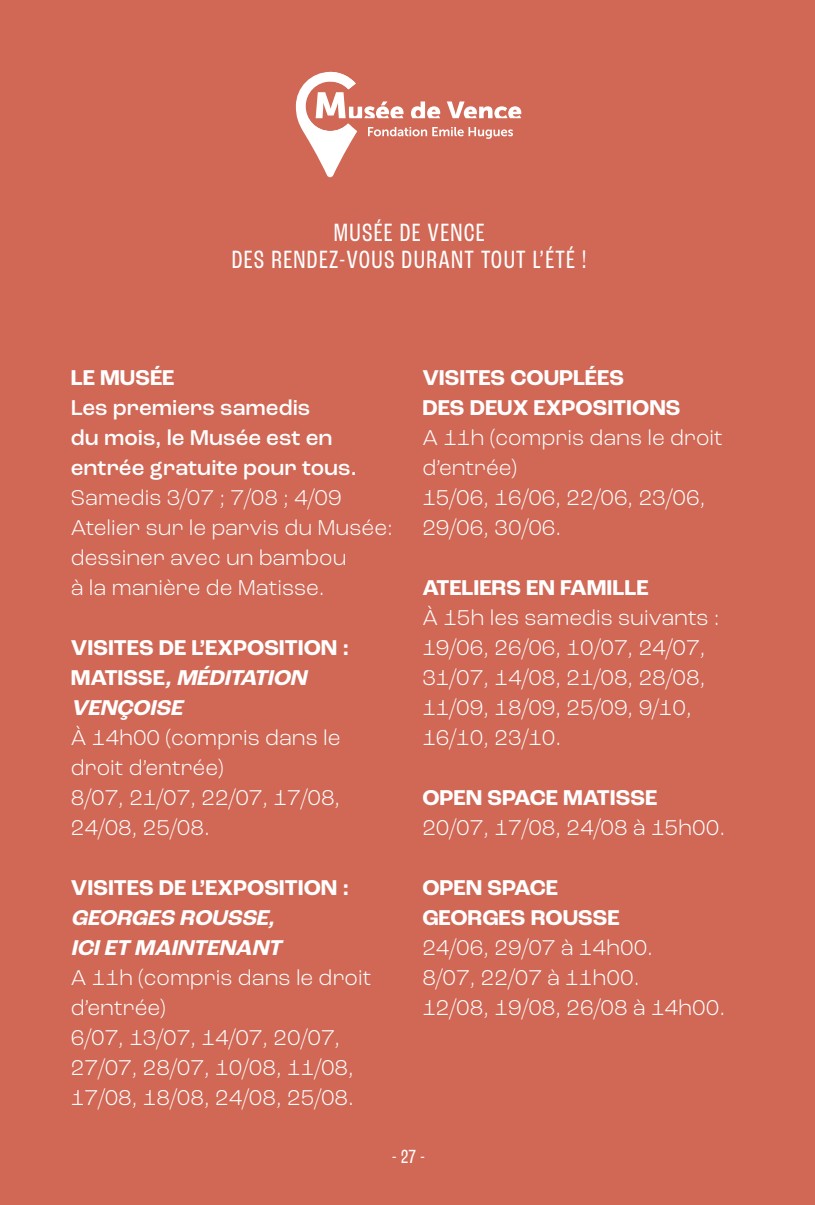
<style>
.page{position:relative;width:815px;height:1205px;background:#d16755}
.page>*{position:absolute;margin:0;border:0;box-sizing:border-box;transform-origin:0 0}
.t1{font:condensed 26.25px/26.2px "Roc Grotesk";letter-spacing:.05em;color:#fff;text-align:center}
.t2{font:300 22.5px/30px "Roc Grotesk";color:#fff}
.t3{font:700 22.5px/30px "Roc Grotesk";color:#fff}
.t4{font:500 22.5px/30px "Roc Grotesk";color:#fff}
.t5{font:italic 700 22.5px/30px "Roc Grotesk";color:#fff}
.t6{font:condensed 20px "Roc Grotesk";color:#fff}
.s1{font-style:italic}
</style>
<div class="page">
<svg style="left:296px;top:72px;width:225px;height:105px"></svg>
<p class="t1" style="left:232px;top:220px;width:356px">MUSÉE DE VENCE<br>DES RENDEZ-VOUS DURANT TOUT L’ÉTÉ !</p>
<p class="t3" style="left:71px;top:363px;width:105px">LE MUSÉE</p>
<p class="t4" style="left:71px;top:393px;width:287px">Les premiers samedis<br>du mois, le Musée est en entrée gratuite pour tous.</p>
<p class="t2" style="left:71px;top:482px;width:324px">Samedis 3/07 ; 7/08 ; 4/09<br>Atelier sur le parvis du Musée: dessiner avec un bambou<br>à la manière de Matisse.</p>
<p class="t3" style="left:71px;top:633px;width:279px">VISITES DE L’EXPOSITION :<br>M AT I S S E <span class="s1">,MÉDITATION<br>VENÇOISE</span></p>
<p class="t2" style="left:71px;top:723px;width:271px">À 14h00 (compris dans le droit d’entrée)<br>8/07, 21/07, 22/07, 17/08,<br>24/08, 25/08.</p>
<p class="t3" style="left:71px;top:873px;width:279px">VISITES DE L’EXPOSITION :</p>
<p class="t5" style="left:71px;top:903px;width:218px">GEORGES ROUSSE,<br>ICIET MAINTENANT</p>
<p class="t2" style="left:71px;top:963px;width:302px">A 11h (compris dans le droit d’entrée)<br>6/07, 13/07, 14/07, 20/07,<br>27/07, 28/07, 10/08, 11/08,<br>17/08, 18/08, 24/08, 25/08.</p>
<p class="t3" style="left:422px;top:363px;width:260px">VISITES COUPLÉES<br>DES DEUX EXPOSITIONS</p>
<p class="t2" style="left:422px;top:422px;width:302px">A 11h (compris dans le droit d’entrée)<br>15/06, 16/06, 22/06, 23/06,<br>29/06, 30/06.</p>
<p class="t3" style="left:422px;top:573px;width:228px">ATELIERS EN FAMILLE</p>
<p class="t2" style="left:422px;top:602px;width:299px">À 15h les samedis suivants :<br>19/06, 26/06, 10/07, 24/07,<br>31/07, 14/08, 21/08, 28/08,<br>11/09, 18/09, 25/09, 9/10,<br>16/10, 23/10.</p>
<p class="t3" style="left:422px;top:783px;width:236px">OPEN SPACE MATISSE</p>
<p class="t2" style="left:422px;top:812px;width:304px">20/07, 17/08, 24/08 à 15h00.</p>
<p class="t3" style="left:422px;top:873px;width:199px">OPEN SPACE<br>GEORGES ROUSSE</p>
<p class="t2" style="left:422px;top:932px;width:304px">24/06, 29/07 à 14h00.<br>8/07, 22/07 à 11h00.<br>12/08, 19/08, 26/08 à 14h00.</p>
<p class="t6" style="left:392px;top:1145px;width:34px">- 27 -</p>
</div>
